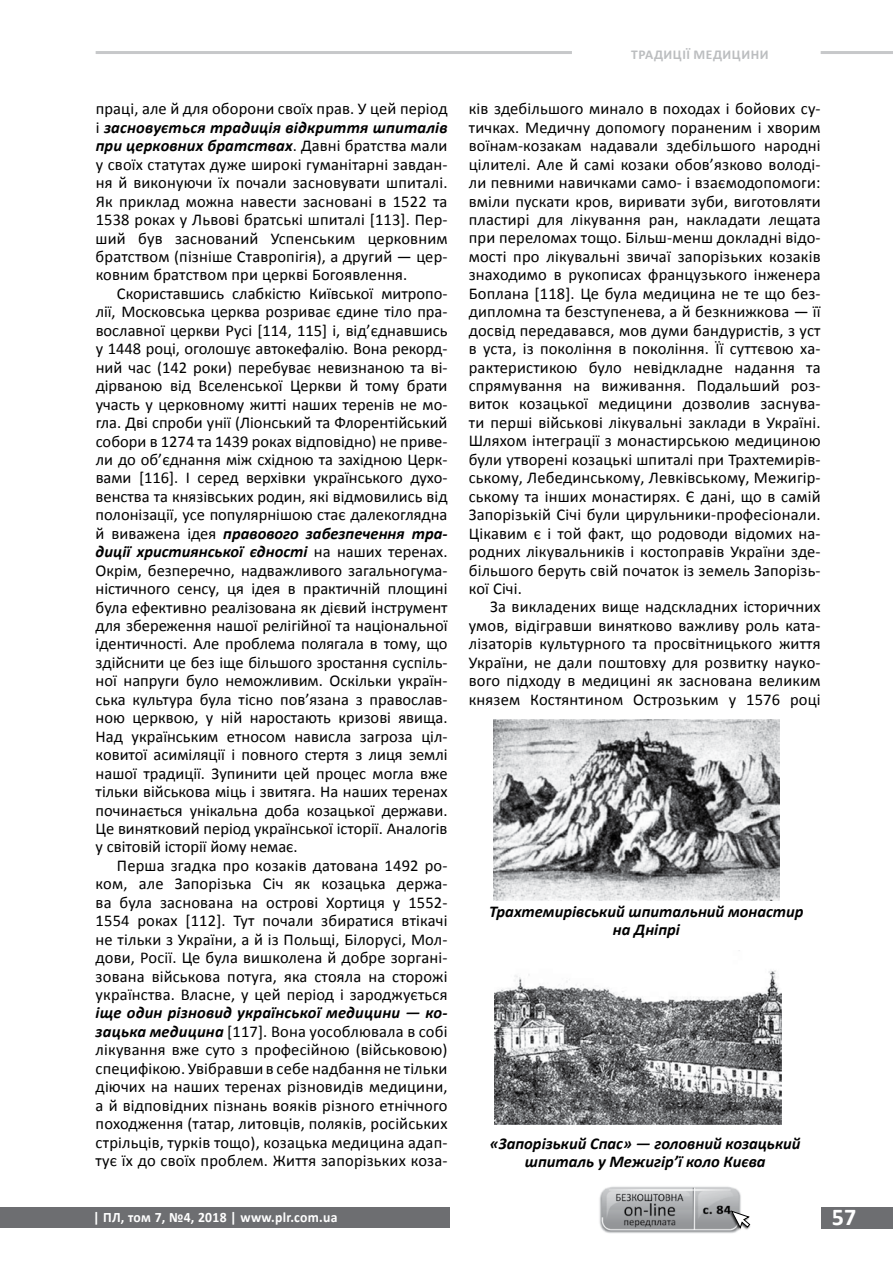
<style>
.page{position:relative;width:893px;height:1263px;background:#fff}
.page>*{position:absolute;margin:0;border:0;box-sizing:border-box;transform-origin:0 0}
.t1{font:700 24.15px "Calibri";color:#fff}
.t2{font:16.5px/18.5px "Calibri";letter-spacing:.01em;color:#000;text-align:justify}
.t3{font:italic 700 16.5px/18px "Calibri";color:#000;text-align:center}
.t4{font:700 14.4px "Calibri";letter-spacing:.02em;color:#fff;scale:.95 1}
.t5{font:700 13.5px "Calibri";letter-spacing:.04em;color:#bcbec0}
.s1{font-weight:700;font-style:italic}
</style>
<div class="page">
<div style="left:0;top:1207px;width:450px;height:20px;background:#6d6e71"></div>
<div style="left:821px;top:1207px;width:72px;height:21px;background:#6d6e71"></div>
<img style="left:599px;top:1186px;width:142px;height:47px">
<div style="left:729px;top:1210px;width:22px;height:20px;background:#000;opacity:.75"></div>
<svg style="left:731px;top:1210px;width:19px;height:18px"></svg>
<hr style="left:96px;top:51px;width:476px;height:3px;background:#939598">
<hr style="left:821px;top:51px;width:72px;height:3px;background:#939598">
<img style="left:493px;top:719px;width:286px;height:181px">
<img style="left:495px;top:950px;width:286px;height:175px">
<p class="t2" style="left:96px;top:100px;width:353px">праці, але й для оборони своїх прав. У цей період і <span class="s1">засновується традиція відкриття шпиталів при церковних братствах</span>. Давні братства мали у своїх статутах дуже широкі гуманітарні завдан&shy;ня й виконуючи їх почали засновувати шпиталі.<br>Як приклад можна навести засновані в 1522 та 1538 роках у Львові братські шпиталі [113]. Пер&shy;ший був заснований Успенським церковним братством (пізніше Ставропігія), а другий — цер&shy;ковним братством при церкві Богоявлення.</p>
<p class="t2" style="left:96px;top:284px;width:353px;text-indent:21px">Скориставшись слабкістю Київської митропо&shy;лії, Московська церква розриває єдине тіло пра&shy;вославної церкви Русі [114, 115] і, від’єднавшись у 1448 році, оголошує автокефалію. Вона рекорд&shy;ний час (142 роки) перебуває невизнаною та ві&shy;дірваною від Вселенської Церкви й тому брати участь у церковному житті наших теренів не мо&shy;гла. Дві спроби унії (Ліонський та Флорентійський собори в 1274 та 1439 роках відповідно) не приве&shy;ли до об’єднання між східною та західною Церк&shy;вами [116]. І серед верхівки українського духо&shy;венства та князівських родин, які відмовились від полонізації, усе популярнішою стає далекоглядна й виважена ідея <span class="s1">правового забезпечення тра&shy;диції християнської єдності</span> на наших теренах.<br>Окрім, безперечно, надважливого загальногума&shy;ністичного сенсу, ця ідея в практичній площині була ефективно реалізована як дієвий інструмент для збереження нашої релігійної та національної ідентичності. Але проблема полягала в тому, що здійснити це без іще більшого зростання суспіль&shy;ної напруги було неможливим. Оскільки україн&shy;ська культура була тісно пов’язана з православ&shy;ною церквою, у ній наростають кризові явища.<br>Над українським етносом нависла загроза ціл&shy;ковитої асиміляції і повного стертя з лиця землі нашої традиції. Зупинити цей процес могла вже тільки військова міць і звитяга. На наших теренах починається унікальна доба козацької держави.<br>Це винятковий період української історії. Аналогів у світовій історії йому немає.</p>
<p class="t2" style="left:96px;top:856px;width:353px;text-indent:21px">Перша згадка про козаків датована 1492 ро&shy;ком, але Запорізька Січ як козацька держа&shy;ва була заснована на острові Хортиця у 1552- 1554 pоках [112]. Тут почали збиратися втікачі не тільки з України, а й із Польщі, Білорусі, Мол&shy;дови, Росії. Це була вишколена й добре зоргані&shy;зована військова потуга, яка стояла на сторожі українства. Власне, у цей період і зароджується</p>
<p class="t2" style="left:96px;top:1004px;width:353px"><span class="s1">іще один різновид української медицини — ко&shy;зацька медицина</span> [117]. Вона уособлювала в собі лікування вже суто з професійною (військовою) специфікою. Увібравши в себе надбання не тільки діючих на наших теренах різновидів медицини, а й відповідних пізнань вояків різного етнічного походження (татар, литовців, поляків, російських стрільців, турків тощо), козацька медицина адап&shy;тує їх до своїх проблем. Життя запорізьких коза-</p>
<p class="t5" style="left:631px;top:46px;width:139px">ТРАДИЦІЇ МЕДИЦИНИ</p>
<p class="t2" style="left:469px;top:100px;width:353px">ків здебільшого минало в походах і бойових су&shy;тичках. Медичну допомогу пораненим і хворим воїнам-козакам надавали здебільшого народні цілителі. Але й самі козаки обов’язково володі&shy;ли певними навичками само- і взаємодопомоги: вміли пускати кров, виривати зуби, виготовляти пластирі для лікування ран, накладати лещата при переломах тощо. Більш-менш докладні відо&shy;мості про лікувальні звичаї запорізьких козаків знаходимо в рукописах французького інженера Боплана [118]. Це була медицина не те що без&shy;дипломна та безступенева, а й безкнижкова — її досвід передавався, мов думи бандуристів, з уст в уста, із покоління в покоління. Її суттєвою ха&shy;рактеристикою було невідкладне надання та спрямування на виживання. Подальший роз&shy;виток козацької медицини дозволив заснува&shy;ти перші військові лікувальні заклади в Україні.<br>Шляхом інтеграції з монастирською медициною були утворені козацькі шпиталі при Трахтемирів&shy;ському, Лебединському, Левківському, Межигір&shy;ському та інших монастирях. Є дані, що в самій Запорізькій Січі були цирульники-професіонали.<br>Цікавим є і той факт, що родоводи відомих на&shy;родних лікувальників і костоправів України зде&shy;більшого беруть свій початок із земель Запорізь&shy;кої Січі.</p>
<p class="t2" style="left:469px;top:598px;width:353px;text-indent:21px">За викладених вище надскладних історичних умов, відігравши винятково важливу роль ката&shy;лізаторів культурного та просвітницького життя України, не дали поштовху для розвитку науко&shy;вого підходу в медицині як заснована великим князем Костянтином Острозьким у 1576 році</p>
<p class="t3" style="left:489px;top:902px;width:316px">Трахтемирівський шпитальний монастир на Дніпрі</p>
<p class="t3" style="left:490px;top:1135px;width:312px">«Запорізький Спас» — головний козацький шпиталь у Межигір’ї коло Києва</p>
<p class="t4" style="left:93px;top:1208px;width:259px">| ПЛ, том 7, №4, 2018 | www.plr.com.ua</p>
<h1 class="t1" style="left:832px;top:1202px;width:26px">57</h1>
</div>
